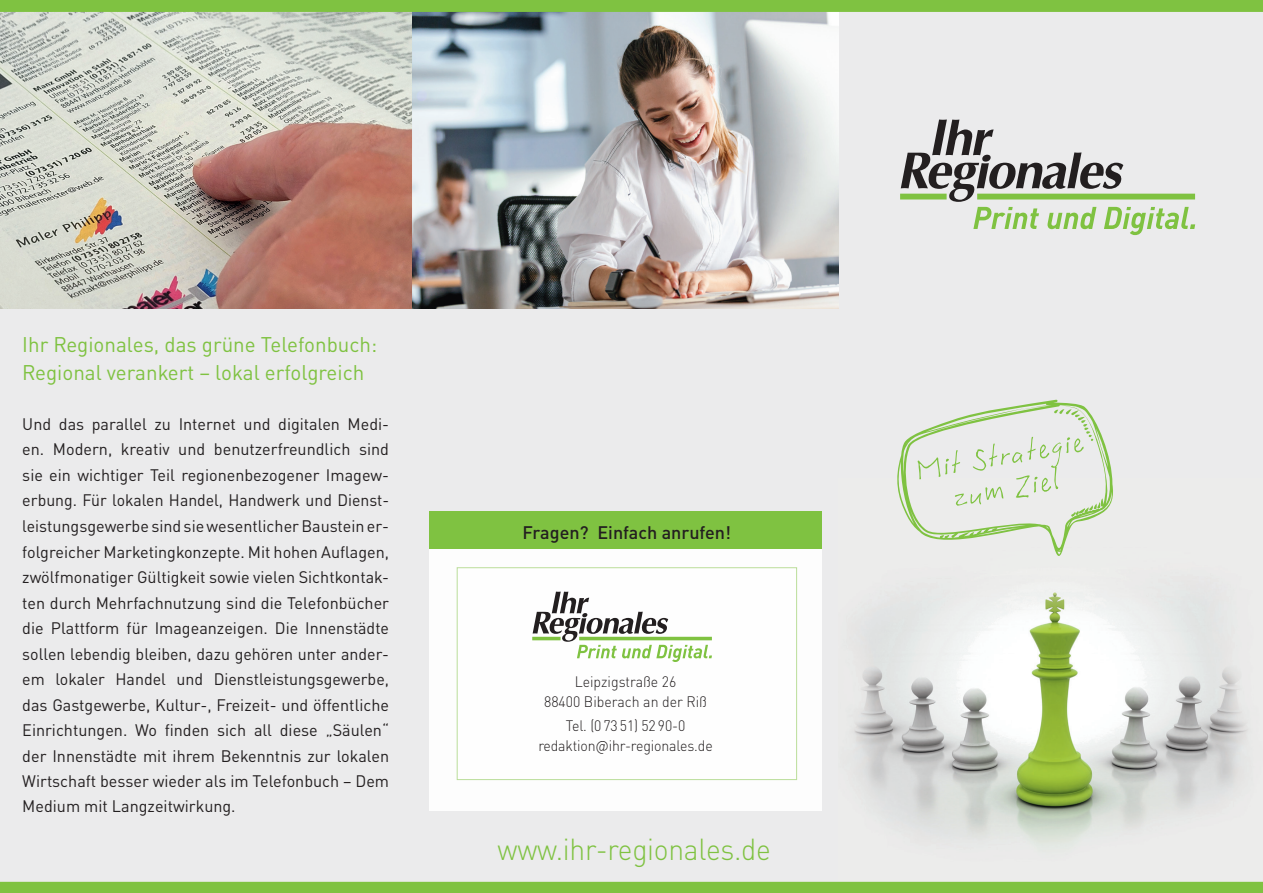
<style>
.page{position:relative;width:1263px;height:893px;background:#ebebec}
.page>*{position:absolute;margin:0;border:0;box-sizing:border-box;transform-origin:0 0}
.t1{font:300 30px "DINOT";letter-spacing:-.01em;color:#7fc241;scale:.94 1}
.t2{font:21px/28.5px "DINOT";color:#7fc241}
.t3{font:500 18px "DINOT";color:#231f20}
.t4{font:16.5px/25.5px "DINOT";color:#231f20;text-align:justify}
.t5{font:300 15px/19.5px "DINOT";letter-spacing:-.01em;color:#231f20;text-align:center;scale:.94 1}
</style>
<div class="page">
<img style="left:839px;top:592px;width:424px;height:290px">
<svg style="left:897px;top:400px;width:216px;height:156px"></svg>
<div style="left:0;top:882px;width:1263px;height:11px;background:#7fc241"></div>
<img style="left:0;top:12px;width:839px;height:296px">
<div style="left:0;top:0;width:1263px;height:12px;background:#7fc241"></div>
<svg style="left:900px;top:120px;width:295px;height:115px"></svg>
<div style="left:429px;top:513px;width:393px;height:298px;background:#fff"></div>
<div style="left:429px;top:512px;width:393px;height:37px;background:#7fc241"></div>
<hr style="left:532px;top:637px;width:28px;height:3px;background:#7fc241">
<svg style="left:533px;top:592px;width:179px;height:70px"></svg>
<p class="t2" style="left:22px;top:330px;width:356px">Ihr Regionales, das grüne Telefonbuch:<br>Regional verankert – lokal erfolgreich</p>
<p class="t4" style="left:22px;top:411px;width:368px">Und das parallel zu Internet und digitalen Medi&shy;en. Modern, kreativ und benutzerfreundlich sind sie ein wichtiger Teil regionenbezogener Imagew&shy;erbung. Für lokalen Handel, Handwerk und Dienst&shy;leistungsgewerbe sind sie wesentlicher Baustein er&shy;folgreicher Marketingkonzepte. Mit hohen Auflagen, zwölfmonatiger Gültigkeit sowie vielen Sichtkontak&shy;ten durch Mehrfachnutzung sind die Telefonbücher die Plattform für Imageanzeigen. Die Innenstädte sollen lebendig bleiben, dazu gehören unter ander&shy;em lokaler Handel und Dienstleistungsgewerbe, das Gastgewerbe, Kultur-, Freizeit- und öffentliche Einrichtungen. Wo finden sich all diese „Säulen“ der Innenstädte mit ihrem Bekenntnis zur lokalen Wirtschaft besser wieder als im Telefonbuch – Dem Medium mit Langzeitwirkung.</p>
<p class="t3" style="left:522px;top:521px;width:210px">Fragen? Einfach anrufen!</p>
<p class="t5" style="left:544px;top:672px;width:175px">Leipzigstraße 26<br>88400 Biberach an der Riß</p>
<p class="t5" style="left:538px;top:716px;width:187px">Tel. (0 73 51) 52 90-0 redaktion@ihr-regionales.de</p>
<h1 class="t1" style="left:497px;top:830px;width:292px">www.ihr-regionales.de</h1>
</div>
